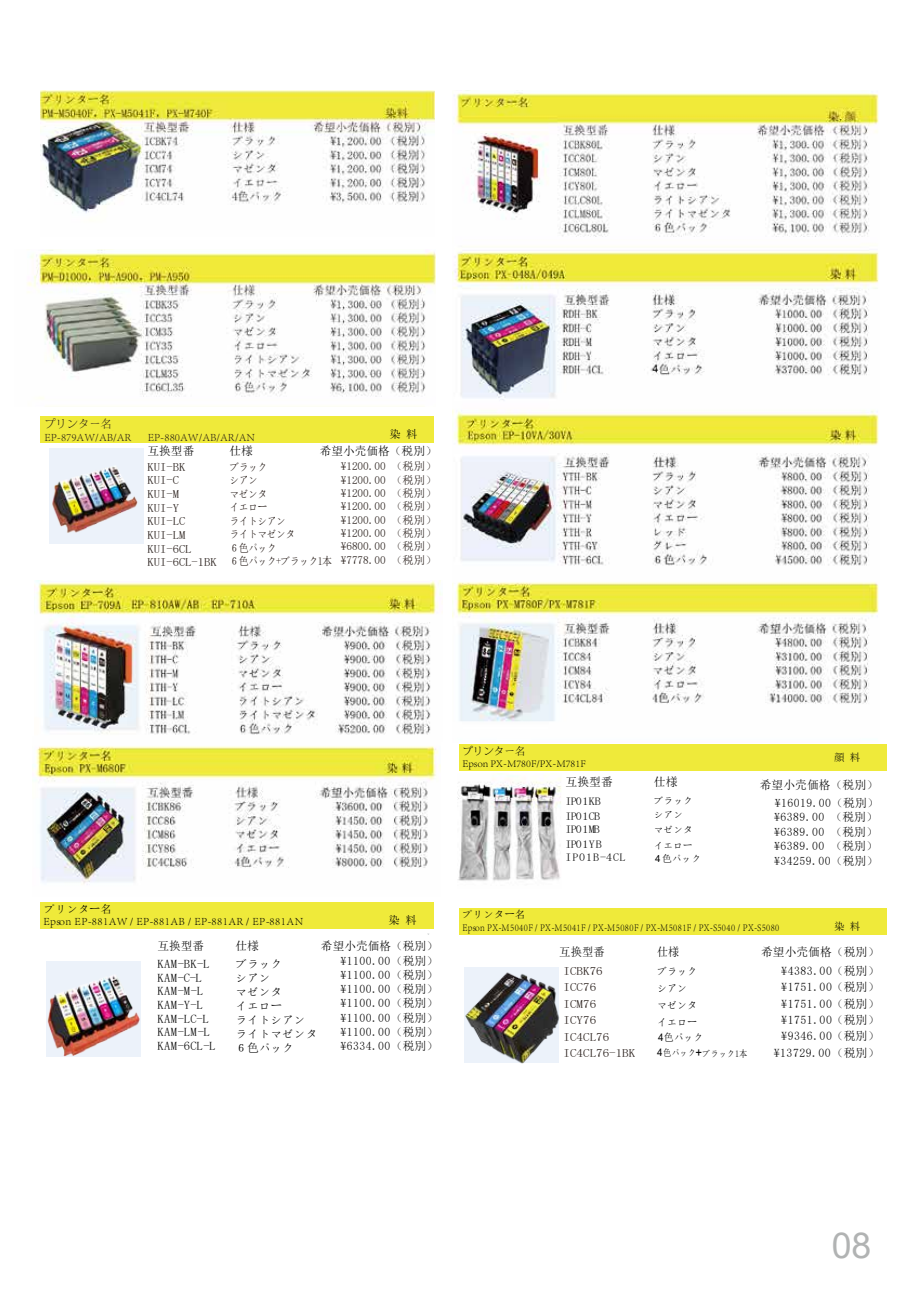
<style>
.page{position:relative;width:919px;height:1289px;background:#fff}
.page>*{position:absolute;margin:0;border:0;box-sizing:border-box;transform-origin:0 0}
.t1{font:35.7px "Arial";color:#b1b3b3}
.t2{font:11.85px/16.4px "Sim Sun";letter-spacing:.035em;color:#000;text-align:right}
.t3{font:11.85px/13.6px "Sim Sun";letter-spacing:.035em;color:#000;scale:1.06 1}
.t4{font:11.85px/19.4px "Sim Sun";color:#000;text-align:right}
.t5{font:11.85px "Sim Sun";letter-spacing:.035em;color:#000;scale:.96 1}
.t6{font:11.85px "Sim Sun";letter-spacing:.035em;color:#000;scale:.93 1}
.t7{font:11.7px/14.4px "Sim Sun";color:#000;text-align:justify}
.t8{font:11.4px/13.6px "Sim Sun";color:#221814;scale:1.1 1}
.t9{font:11.25px/13.5px "Sim Sun";letter-spacing:-.06em;color:#221814;scale:.88 1}
.t10{font:300 11.25px "Adobe Song Std";letter-spacing:.045em;color:#000}
.t11{font:11.25px/16.5px "Sim Sun";color:#221814;scale:1.15 1}
.t12{font:300 11.25px/13.5px "Adobe Song Std";color:#221814}
.t13{font:11.25px "Sim Sun";color:#000}
.t14{font:11.1px/13.4px "Sim Sun";color:#221814;text-align:justify}
.t15{font:10.8px/14px "Sim Sun";letter-spacing:.03em;color:#000;scale:1.11 1}
.t16{font:10.8px/17px "Sim Sun";color:#000;scale:.93 1}
.t17{font:10.8px/14.9px "Sim Sun";color:#000;scale:1.11 1}
.t18{font:300 10.5px "Adobe Song Std";letter-spacing:.035em;color:#000;scale:.85 1}
.t19{font:300 10.5px/12.6px "Adobe Song Std";color:#000}
.t20{font:10.5px "Sim Sun";color:#000}
.t21{font:10.35px "Sim Sun";color:#000;scale:.94 1}
.t22{font:9.75px/14.9px "Sim Sun";color:#000}
.t23{font:9.45px "Sim Sun";color:#000;scale:.87 1}
.s1{font-family:"Arial"}
.s2{font-family:"Arial";font-size:10.35px}
.s3{font-family:"Arial";font-size:13.2px}
</style>
<div class="page">
<div style="left:459px;top:908px;width:428px;height:26px;background:#efea3a"></div>
<div style="left:459px;top:744px;width:427px;height:26px;background:#efea3a"></div>
<img style="left:40px;top:90px;width:394px;height:123px">
<img style="left:452px;top:90px;width:427px;height:632px">
<div style="left:40px;top:902px;width:393px;height:26px;background:#efea3a"></div>
<div style="left:46px;top:961px;width:95px;height:95px;background:#ecf2fa"></div>
<img style="left:46px;top:975px;width:95px;height:82px">
<img style="left:465px;top:967px;width:95px;height:96px">
<img style="left:457px;top:778px;width:104px;height:103px">
<img style="left:36px;top:580px;width:405px;height:155px">
<img style="left:36px;top:746px;width:404px;height:139px">
<div style="left:41px;top:416px;width:393px;height:27px;background:#efea3a"></div>
<img style="left:40px;top:441px;width:104px;height:103px">
<img style="left:27px;top:250px;width:408px;height:149px">
<p class="t12" style="left:44px;top:417px;width:89px">プリンター名<br>EP-879AW/AB/AR</p>
<p class="t12" style="left:148px;top:431px;width:109px">EP-880AW/AB/AR/AN</p>
<p class="t13" style="left:389px;top:428px;width:30px">染 料</p>
<p class="t7" style="left:319px;top:444px;width:118px">希望小売価格（税別）</p>
<p class="t14" style="left:340px;top:459px;width:97px">¥1200.00 （税別）¥1200.00 （税別）¥1200.00 （税別）¥1200.00 （税別）¥1200.00 （税別）¥1200.00 （税別）¥6800.00 （税別）¥7778.00 （税別）</p>
<p class="t7" style="left:229px;top:444px;width:25px">仕様</p>
<p class="t9" style="left:229px;top:460px;width:118px">ブラック<br>シアン<br>マゼンタ<br>イエロー<br>ライトシアン<br>ライトマゼンタ<br>６色パック<br>６色パック+ブラック1本</p>
<p class="t7" style="left:147px;top:444px;width:48px">互换型番</p>
<p class="t8" style="left:147px;top:459px;width:64px">KUI-BK<br>KUI-C<br>KUI-M<br>KUI-Y<br>KUI-LC<br>KUI-LM<br>KUI-6CL<br>KUI-6CL-1BK</p>
<p class="t13" style="left:44px;top:902px;width:69px">プリンター名</p>
<p class="t10" style="left:44px;top:914px;width:261px">Epson EP-881AW / EP-881AB / EP-881AR / EP-881AN</p>
<p class="t13" style="left:388px;top:914px;width:30px">染 料</p>
<p class="t7" style="left:340px;top:938px;width:99px;text-indent:-19px">希望小売価格（税別）¥1100.00（税別）¥1100.00（税別）¥1100.00（税別）¥1100.00（税別）¥1100.00（税別）¥1100.00（税別）</p>
<p class="t7" style="left:235px;top:936px;width:48px;line-height:18.5px">仕様<br>ブラック</p>
<p class="t7" style="left:235px;top:970px;width:83px;line-height:14px;text-align:left">シアン<br>マゼンタ<br>イエロー<br>ライトシアンライトマゼンタ<br>６色パック</p>
<p class="t7" style="left:157px;top:938px;width:48px">互换型番</p>
<p class="t3" style="left:157px;top:956px;width:56px">KAM-BK-L<br>KAM-C-L<br>KAM-M-L<br>KAM-Y-L<br>KAM-LC-L<br>KAM-LM-L<br>KAM-6CL-L</p>
<p class="t7" style="left:340px;top:1038px;width:99px">¥6334.00（税別）</p>
<p class="t19" style="left:462px;top:745px;width:125px">プリンター名<br>Epson PX-M780F/PX-M781F</p>
<p class="t20" style="left:834px;top:752px;width:28px">顔 料</p>
<p class="t2" style="left:565px;top:773px;width:49px">互换型番</p>
<p class="t17" style="left:565px;top:793px;width:33px">IP01KB<br>IP01CB</p>
<p class="t15" style="left:565px;top:822px;width:55px">IP01MB<br>IP01YB<br>IP01B-4CL</p>
<p class="t2" style="left:653px;top:773px;width:25px">仕様</p>
<p class="t22" style="left:653px;top:793px;width:41px">ブラックシアンマゼンタイエロー</p>
<p class="t22" style="left:655px;top:851px;width:48px"><span class="s1">4</span> 色パック</p>
<p class="t4" style="left:759px;top:774px;width:120px">希望小売価格（税別）</p>
<p class="t7" style="left:774px;top:795px;width:106px">¥16019.00（税別）¥6389.00 （税別）¥6389.00 （税別）¥6389.00 （税別）¥34259.00（税別）</p>
<p class="t20" style="left:462px;top:909px;width:64px">プリンター名</p>
<p class="t18" style="left:462px;top:921px;width:374px">Epson PX-M5040F / PX-M5041F / PX-M5080F / PX-M5081F / PX-S5040 / PX-S5080</p>
<p class="t20" style="left:834px;top:920px;width:28px">染 料</p>
<p class="t5" style="left:559px;top:945px;width:49px">互换型番</p>
<p class="t11" style="left:563px;top:962px;width:64px">ICBK76<br>ICC76<br>ICM76<br>ICY76<br>IC4CL76<br>IC4CL76-1BK</p>
<p class="t6" style="left:657px;top:945px;width:25px">仕様</p>
<p class="t16" style="left:657px;top:962px;width:45px">ブラックシアンマゼンタイエロー</p>
<p class="t21" style="left:658px;top:1032px;width:50px"><span class="s1">4</span>色パック</p>
<p class="t23" style="left:657px;top:1048px;width:105px"><span class="s2">4</span>色パック<span class="s3">+</span>ブラック1本</p>
<p class="t4" style="left:760px;top:941px;width:120px">希望小売価格（税別）¥4383.00（税別）</p>
<p class="t2" style="left:773px;top:978px;width:107px">¥1751.00（税別）¥1751.00（税別）¥1751.00（税別）¥9346.00（税別）¥13729.00（税別）</p>
<h1 class="t1" style="left:831px;top:1221px;width:41px">08</h1>
</div>
